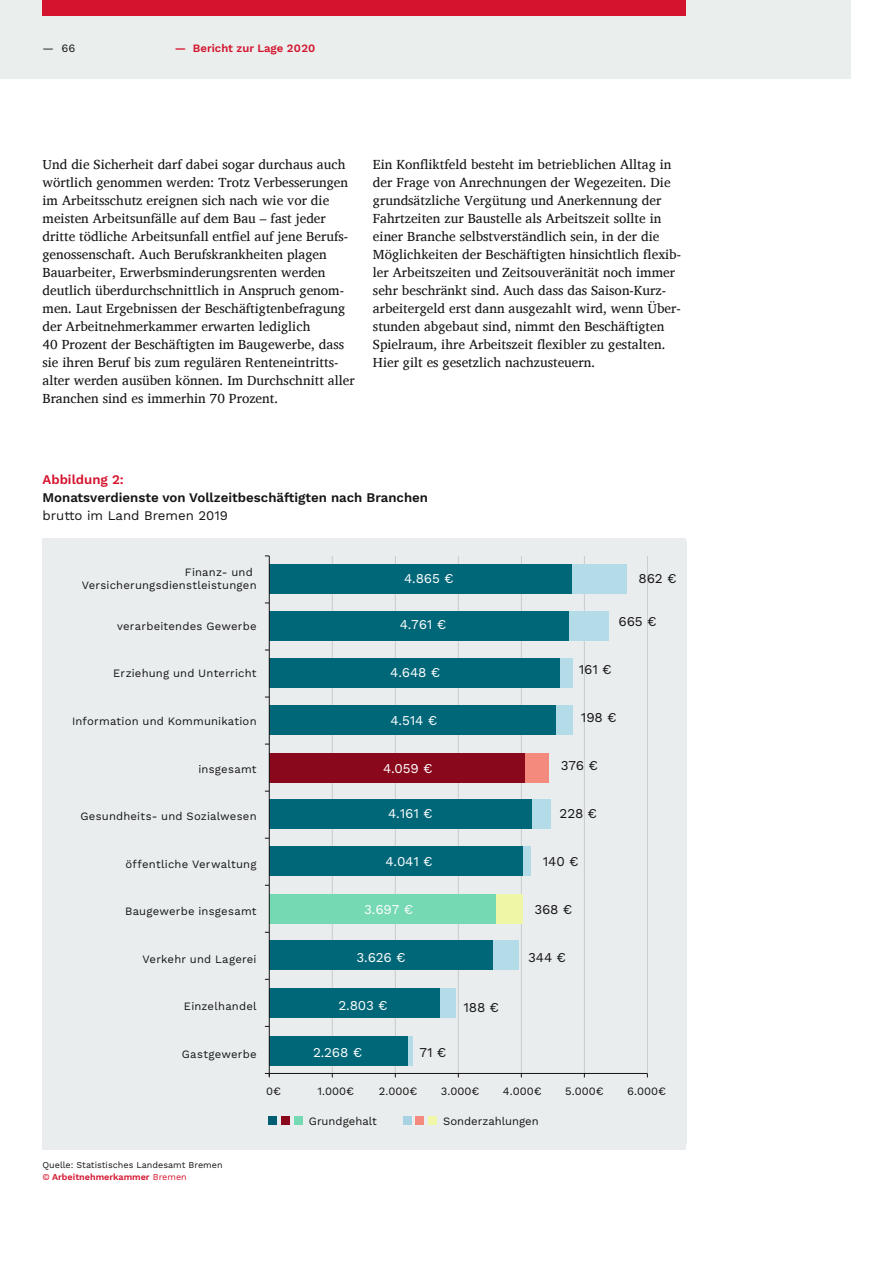
<style>
.page{position:relative;width:893px;height:1263px;background:#fff}
.page>*{position:absolute;margin:0;border:0;box-sizing:border-box;transform-origin:0 0}
.Fließtext_Charis_9pt{font:13.5px/18px "Charis SIL";color:#141414}
.t1{font:13.5px "Work Sans";letter-spacing:-.015em;color:#fff}
.t2{font:13.5px "Work Sans";letter-spacing:-.015em;color:#141414}
.Headline_Absatz_8_8p{font:600 13.2px "Work Sans";color:#141414}
.Headline_Absatz_8_8p-2{font:13.2px "Work Sans";color:#141414}
.Fließtext_Charis_9pt-2{font:600 13.2px "Work Sans";color:#d4142e}
.t3{font:11.25px/13.5px "Work Sans";letter-spacing:.015em;color:#141414}
.t4{font:600 11.25px "Work Sans";color:#d4142e}
.Headline_Absatz_8_8p-3{font:9px "Work Sans";color:#141414}
.Headline_Absatz_8_8p-4{font:600 9px "Work Sans";color:#d4142e}
.s1{font-weight:400}
</style>
<div class="page">
<div style="left:0;top:0;width:850px;height:79px;background:#eaeeed"></div>
<div style="left:43px;top:0;width:643px;height:16px;background:#d4142e"></div>
<div style="left:43px;top:541px;width:643px;height:602px;background:#e9eded"></div>
<hr style="left:647px;top:556px;width:1px;height:517px;background:#000">
<hr style="left:584px;top:556px;width:1px;height:517px;background:#000">
<hr style="left:521px;top:556px;width:1px;height:517px;background:#000">
<hr style="left:458px;top:556px;width:1px;height:517px;background:#000">
<hr style="left:395px;top:556px;width:1px;height:517px;background:#000">
<hr style="left:332px;top:556px;width:1px;height:517px;background:#000">
<div style="left:269px;top:940px;width:225px;height:30px;background:#006779"></div>
<div style="left:493px;top:940px;width:26px;height:30px;background:#b3dbe8"></div>
<div style="left:269px;top:846px;width:256px;height:30px;background:#006779"></div>
<div style="left:523px;top:846px;width:8px;height:30px;background:#b3dbe8"></div>
<div style="left:269px;top:894px;width:228px;height:30px;background:#75d9b4"></div>
<div style="left:497px;top:894px;width:26px;height:30px;background:#eff6a5"></div>
<div style="left:269px;top:988px;width:172px;height:30px;background:#006779"></div>
<div style="left:440px;top:988px;width:16px;height:30px;background:#b3dbe8"></div>
<div style="left:269px;top:1036px;width:140px;height:30px;background:#006779"></div>
<div style="left:408px;top:1036px;width:5px;height:30px;background:#b3dbe8"></div>
<div style="left:269px;top:799px;width:264px;height:30px;background:#006779"></div>
<div style="left:533px;top:799px;width:18px;height:30px;background:#b3dbe8"></div>
<div style="left:269px;top:753px;width:256px;height:30px;background:#8a081b"></div>
<div style="left:525px;top:753px;width:24px;height:30px;background:#f48a7e"></div>
<div style="left:269px;top:705px;width:287px;height:30px;background:#006779"></div>
<div style="left:556px;top:705px;width:17px;height:30px;background:#b3dbe8"></div>
<div style="left:269px;top:659px;width:291px;height:29px;background:#006779"></div>
<div style="left:560px;top:659px;width:13px;height:29px;background:#b3dbe8"></div>
<div style="left:269px;top:611px;width:301px;height:29px;background:#006779"></div>
<div style="left:569px;top:611px;width:40px;height:29px;background:#b3dbe8"></div>
<div style="left:269px;top:564px;width:305px;height:30px;background:#006779"></div>
<div style="left:573px;top:564px;width:54px;height:30px;background:#b3dbe8"></div>
<hr style="left:265px;top:1073px;width:382px;height:1px;background:#141414">
<hr style="left:269px;top:556px;width:1px;height:520px;background:#141414">
<div style="left:268px;top:1116px;width:8px;height:9px;background:#015e72"></div>
<div style="left:281px;top:1116px;width:8px;height:9px;background:#8a081b"></div>
<div style="left:294px;top:1116px;width:8px;height:9px;background:#75d9b4"></div>
<div style="left:403px;top:1116px;width:9px;height:9px;background:#a7d2e2"></div>
<div style="left:416px;top:1116px;width:8px;height:9px;background:#f48a7e"></div>
<div style="left:428px;top:1116px;width:9px;height:9px;background:#eff6a5"></div>
<p class="t3" style="left:43px;top:41px;width:34px">— 66</p>
<p class="t4" style="left:175px;top:41px;width:142px">— Bericht zur Lage 2020</p>
<p class="Fließtext_Charis_9pt" style="left:43px;top:155px;width:314px">Und die Sicherheit darf dabei sogar durchaus auch wörtlich genommen werden: Trotz Verbesserungen im Arbeitsschutz ereignen sich nach wie vor die meisten Arbeitsunfälle auf dem Bau – fast jeder dritte tödliche Arbeitsunfall entfiel auf jene Berufs&shy;genossenschaft. Auch Berufskrankheiten plagen Bauarbeiter, Erwerbsminderungsrenten werden deutlich überdurchschnittlich in Anspruch genom&shy;men. Laut Ergebnissen der Beschäftigtenbefragung der Arbeitnehmerkammer erwarten lediglich<br>40 Prozent der Beschäftigten im Baugewerbe, dass sie ihren Beruf bis zum regulären Renteneintritts&shy;alter werden ausüben können. Im Durchschnitt aller Branchen sind es immerhin 70 Prozent.</p>
<p class="Fließtext_Charis_9pt" style="left:373px;top:155px;width:310px">Ein Konfliktfeld besteht im betrieblichen Alltag in der Frage von Anrechnungen der Wegezeiten. Die grundsätzliche Vergütung und Anerkennung der Fahrtzeiten zur Baustelle als Arbeitszeit sollte in einer Branche selbstverständlich sein, in der die Möglichkeiten der Beschäftigten hinsichtlich flexib&shy;ler Arbeitszeiten und Zeitsouveränität noch immer sehr beschränkt sind. Auch dass das Saison-Kurz&shy;arbeitergeld erst dann ausgezahlt wird, wenn Über&shy;stunden abgebaut sind, nimmt den Beschäftigten Spielraum, ihre Arbeitszeit flexibler zu gestalten.<br>Hier gilt es gesetzlich nachzusteuern.</p>
<p class="Fließtext_Charis_9pt-2" style="left:43px;top:471px;width:83px">Abbildung 2:</p>
<p class="Headline_Absatz_8_8p" style="left:43px;top:489px;width:387px">Monatsverdienste von Vollzeitbeschäftigten nach Branchen</p>
<p class="Headline_Absatz_8_8p-2" style="left:43px;top:507px;width:187px">brutto im Land Bremen 2019</p>
<p class="t3" style="left:82px;top:565px;width:176px;text-indent:103px">Finanz- und<br>Versicherungsdienstleistungen</p>
<p class="t3" style="left:117px;top:620px;width:141px">verarbeitendes Gewerbe</p>
<p class="t3" style="left:113px;top:667px;width:145px">Erziehung und Unterricht</p>
<p class="t3" style="left:72px;top:715px;width:186px">Information und Kommunikation</p>
<p class="t3" style="left:198px;top:762px;width:60px">insgesamt</p>
<p class="t3" style="left:81px;top:810px;width:178px">Gesundheits- und Sozialwesen</p>
<p class="t3" style="left:125px;top:858px;width:133px">öffentliche Verwaltung</p>
<p class="t3" style="left:125px;top:905px;width:133px">Baugewerbe insgesamt</p>
<p class="t3" style="left:142px;top:953px;width:116px">Verkehr und Lagerei</p>
<p class="t3" style="left:184px;top:1000px;width:74px">Einzelhandel</p>
<p class="t3" style="left:182px;top:1048px;width:76px">Gastgewerbe</p>
<p class="t1" style="left:404px;top:570px;width:51px">4.865 €</p>
<p class="t1" style="left:400px;top:617px;width:48px">4.761 €</p>
<p class="t1" style="left:390px;top:665px;width:51px">4.648 €</p>
<p class="t1" style="left:390px;top:713px;width:48px">4.514 €</p>
<p class="t1" style="left:383px;top:761px;width:51px">4.059 €</p>
<p class="t1" style="left:388px;top:806px;width:46px">4.161 €</p>
<p class="t1" style="left:385px;top:854px;width:49px">4.041 €</p>
<p class="t1" style="left:364px;top:902px;width:50px">3.697 €</p>
<p class="t1" style="left:356px;top:950px;width:51px">3.626 €</p>
<p class="t1" style="left:338px;top:998px;width:51px">2.803 €</p>
<p class="t1" style="left:313px;top:1044px;width:51px">2.268 €</p>
<p class="t2" style="left:420px;top:1044px;width:28px">71 €</p>
<p class="t2" style="left:463px;top:1000px;width:37px">188 €</p>
<p class="t2" style="left:638px;top:570px;width:39px">862 €</p>
<p class="t2" style="left:618px;top:614px;width:39px">665 €</p>
<p class="t2" style="left:579px;top:662px;width:34px">161 €</p>
<p class="t2" style="left:581px;top:710px;width:37px">198 €</p>
<p class="t2" style="left:561px;top:758px;width:39px">376 €</p>
<p class="t2" style="left:560px;top:806px;width:39px">228 €</p>
<p class="t2" style="left:543px;top:854px;width:37px">140 €</p>
<p class="t2" style="left:534px;top:902px;width:39px">368 €</p>
<p class="t2" style="left:528px;top:950px;width:39px">344 €</p>
<p class="t3" style="left:266px;top:1085px;width:16px">0€</p>
<p class="t3" style="left:318px;top:1085px;width:38px">1.000€</p>
<p class="t3" style="left:379px;top:1085px;width:40px">2.000€</p>
<p class="t3" style="left:441px;top:1085px;width:40px">3.000€</p>
<p class="t3" style="left:503px;top:1085px;width:40px">4.000€</p>
<p class="t3" style="left:565px;top:1085px;width:40px">5.000€</p>
<p class="t3" style="left:627px;top:1085px;width:40px">6.000€</p>
<p class="Headline_Absatz_8_8p-3" style="left:43px;top:1159px;width:182px">Quelle: Statistisches Landesamt Bremen</p>
<p class="Headline_Absatz_8_8p-4" style="left:43px;top:1171px;width:146px"><span class="s1">©</span> Arbeitnehmerkammer <span class="s1">Bremen</span></p>
<p class="t3" style="left:309px;top:1114px;width:69px">Grundgehalt</p>
<p class="t3" style="left:443px;top:1114px;width:97px">Sonderzahlungen</p>
</div>
